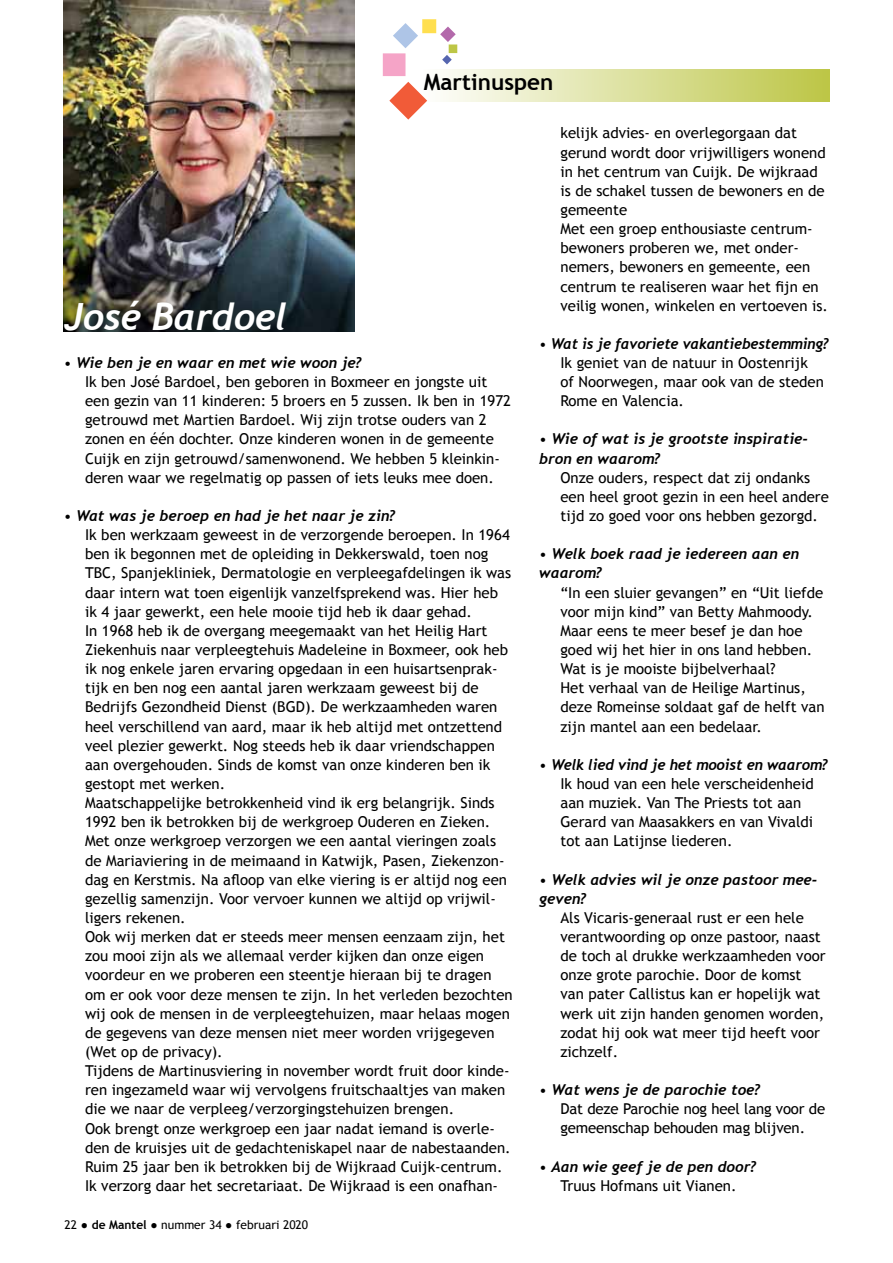
<style>
.page{position:relative;width:893px;height:1263px;background:#fff}
.page>*{position:absolute;margin:0;border:0;box-sizing:border-box;transform-origin:0 0}
.t1{font:italic 700 37.5px "Trebuchet";letter-spacing:-.01em;color:#fff}
.t2{font:700 22.5px "Trebuchet MS";color:#000}
.t3{font:15px/19.2px "Trebuchet MS";color:#000}
.t4{font:italic 700 15px/19.2px "Trebuchet";color:#000}
.t5{font:12px "Trebuchet MS";color:#000}
.s1{font-weight:700}
</style>
<div class="page">
<div style="left:423px;top:69px;width:406px;height:33px;background:linear-gradient(to right,#fefefd,#bdc646)"></div>
<svg style="left:389px;top:82px;width:38px;height:38px"></svg>
<div style="left:383px;top:53px;width:22px;height:23px;background:#f5a4c7"></div>
<svg style="left:393px;top:23px;width:25px;height:25px"></svg>
<div style="left:422px;top:19px;width:14px;height:14px;background:#ffdf4f"></div>
<svg style="left:440px;top:27px;width:16px;height:15px"></svg>
<div style="left:449px;top:44px;width:8px;height:9px;background:#bdc646"></div>
<svg style="left:442px;top:55px;width:10px;height:9px"></svg>
<img style="left:64px;top:0;width:291px;height:332px">
<h2 class="t2" style="left:424px;top:68px;width:131px">Martinuspen</h2>
<h1 class="t1" style="left:64px;top:292px;width:224px">José Bardoel</h1>
<p class="t4" style="left:64px;top:353px;width:300px">• Wie ben je en waar en met wie woon je?</p>
<p class="t3" style="left:85px;top:372px;width:428px">Ik ben José Bardoel, ben geboren in Boxmeer en jongste uit een gezin van 11 kinderen: 5 broers en 5 zussen. Ik ben in 1972 getrouwd met Martien Bardoel. Wij zijn trotse ouders van 2 zonen en één dochter. Onze kinderen wonen in de gemeente Cuijk en zijn getrouwd/samenwonend. We hebben 5 kleinkin&shy;deren waar we regelmatig op passen of iets leuks mee doen.</p>
<p class="t4" style="left:64px;top:506px;width:333px">• Wat was je beroep en had je het naar je zin?</p>
<p class="t3" style="left:85px;top:525px;width:429px">Ik ben werkzaam geweest in de verzorgende beroepen. In 1964 ben ik begonnen met de opleiding in Dekkerswald, toen nog TBC, Spanjekliniek, Dermatologie en verpleegafdelingen ik was daar intern wat toen eigenlijk vanzelfsprekend was. Hier heb ik 4 jaar gewerkt, een hele mooie tijd heb ik daar gehad.<br>In 1968 heb ik de overgang meegemaakt van het Heilig Hart Ziekenhuis naar verpleegtehuis Madeleine in Boxmeer, ook heb ik nog enkele jaren ervaring opgedaan in een huisartsenprak&shy;tijk en ben nog een aantal jaren werkzaam geweest bij de Bedrijfs Gezondheid Dienst (BGD). De werkzaamheden waren heel verschillend van aard, maar ik heb altijd met ontzettend veel plezier gewerkt. Nog steeds heb ik daar vriendschappen aan overgehouden. Sinds de komst van onze kinderen ben ik gestopt met werken.<br>Maatschappelijke betrokkenheid vind ik erg belangrijk. Sinds 1992 ben ik betrokken bij de werkgroep Ouderen en Zieken.<br>Met onze werkgroep verzorgen we een aantal vieringen zoals de Mariaviering in de meimaand in Katwijk, Pasen, Ziekenzon&shy;dag en Kerstmis. Na afloop van elke viering is er altijd nog een gezellig samenzijn. Voor vervoer kunnen we altijd op vrijwil&shy;ligers rekenen.<br>Ook wij merken dat er steeds meer mensen eenzaam zijn, het zou mooi zijn als we allemaal verder kijken dan onze eigen voordeur en we proberen een steentje hieraan bij te dragen om er ook voor deze mensen te zijn. In het verleden bezochten wij ook de mensen in de verpleegtehuizen, maar helaas mogen de gegevens van deze mensen niet meer worden vrijgegeven (Wet op de privacy).<br>Tijdens de Martinusviering in november wordt fruit door kinde&shy;ren ingezameld waar wij vervolgens fruitschaaltjes van maken die we naar de verpleeg/verzorgingstehuizen brengen.<br>Ook brengt onze werkgroep een jaar nadat iemand is overle&shy;den de kruisjes uit de gedachteniskapel naar de nabestaanden.<br>Ruim 25 jaar ben ik betrokken bij de Wijkraad Cuijk-centrum.<br>Ik verzorg daar het secretariaat. De Wijkraad is een onafhan-</p>
<p class="t5" style="left:65px;top:1217px;width:245px">22 ● <span class="s1">de Mantel</span> ● nummer 34 ● februari 2020</p>
<p class="t3" style="left:560px;top:123px;width:269px">kelijk advies- en overlegorgaan dat gerund wordt door vrijwilligers wonend in het centrum van Cuijk. De wijkraad is de schakel tussen de bewoners en de gemeente<br>Met een groep enthousiaste centrum&shy;bewoners proberen we, met onder&shy;nemers, bewoners en gemeente, een centrum te realiseren waar het fijn en veilig wonen, winkelen en vertoeven is.</p>
<p class="t4" style="left:539px;top:334px;width:291px">• Wat is je favoriete vakantiebestemming?</p>
<p class="t3" style="left:560px;top:353px;width:265px">Ik geniet van de natuur in Oostenrijk of Noorwegen, maar ook van de steden<br>Rome en Valencia.</p>
<p class="t4" style="left:539px;top:429px;width:270px">• Wie of wat is je grootste inspiratie&shy;bron en waarom?</p>
<p class="t3" style="left:560px;top:468px;width:270px">Onze ouders, respect dat zij ondanks een heel groot gezin in een heel andere tijd zo goed voor ons hebben gezorgd.</p>
<p class="t4" style="left:539px;top:544px;width:262px">• Welk boek raad je iedereen aan en waarom?</p>
<p class="t3" style="left:560px;top:582px;width:266px">“In een sluier gevangen” en “Uit liefde voor mijn kind” van Betty Mahmoody.<br>Maar eens te meer besef je dan hoe goed wij het hier in ons land hebben.<br>Wat is je mooiste bijbelverhaal?<br>Het verhaal van de Heilige Martinus, deze Romeinse soldaat gaf de helft van zijn mantel aan een bedelaar.</p>
<p class="t4" style="left:539px;top:755px;width:290px">• Welk lied vind je het mooist en waarom?</p>
<p class="t3" style="left:560px;top:774px;width:255px">Ik houd van een hele verscheidenheid aan muziek. Van The Priests tot aan Gerard van Maasakkers en van Vivaldi tot aan Latijnse liederen.</p>
<p class="t4" style="left:539px;top:869px;width:280px">• Welk advies wil je onze pastoor mee&shy;geven?</p>
<p class="t3" style="left:560px;top:908px;width:267px">Als Vicaris-generaal rust er een hele verantwoording op onze pastoor, naast de toch al drukke werkzaamheden voor onze grote parochie. Door de komst van pater Callistus kan er hopelijk wat werk uit zijn handen genomen worden, zodat hij ook wat meer tijd heeft voor zichzelf.</p>
<p class="t4" style="left:539px;top:1080px;width:223px">• Wat wens je de parochie toe?</p>
<p class="t3" style="left:560px;top:1099px;width:266px">Dat deze Parochie nog heel lang voor de gemeenschap behouden mag blijven.</p>
<p class="t4" style="left:539px;top:1157px;width:219px">• Aan wie geef je de pen door?</p>
<p class="t3" style="left:560px;top:1176px;width:178px">Truus Hofmans uit Vianen.</p>
</div>
